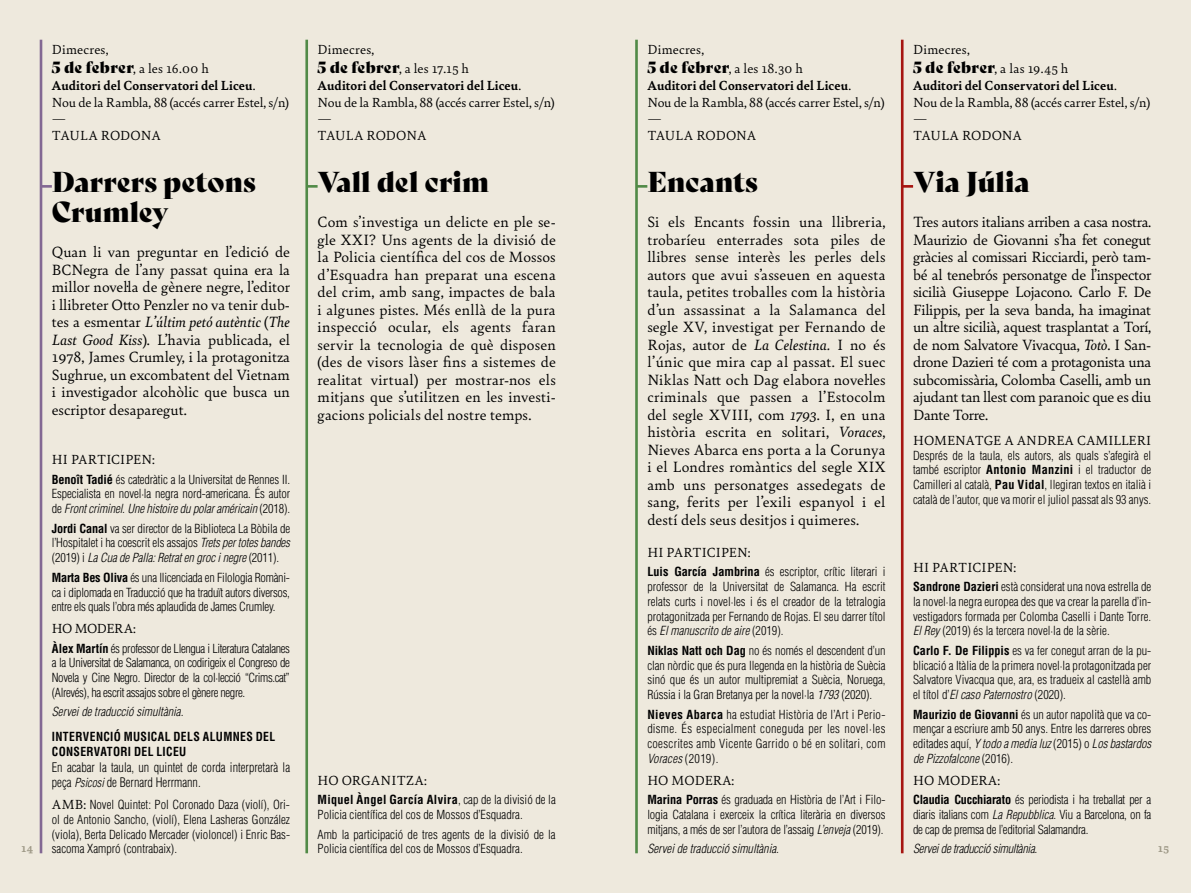
<style>
.page{position:relative;width:1191px;height:893px;background:#eee9dd}
.page>*{position:absolute;margin:0;border:0;box-sizing:border-box;transform-origin:0 0}
.t1{font:28px/29.8px "Bely Display";color:#000}
.t2{font:15.75px/17.5px "Bely";color:#000;text-align:justify}
.t3{font:14px/16.8px "Bely";color:#000}
.t4{font:14px/18.9px "Bely";letter-spacing:.02em;color:#000}
.t5{font:14px "Bely";letter-spacing:-.035em;color:#000}
.t6{font:300 condensed 12.95px/15.4px "Helvetica";color:#000;scale:.95 1}
.t7{font:300 condensed 12.25px/14.7px "Helvetica";color:#000;text-align:justify}
.t8{font:italic 300 condensed 12.25px "Helvetica";color:#000}
.t9{font:700 condensed 12.25px/15.4px "Helvetica";letter-spacing:.03em;color:#000;scale:.95 1}
.t10{font:italic 300 condensed 12.25px "Helvetica";letter-spacing:-.02em;color:#000}
.t11{font:700 12.25px "Bely";color:#9e9987}
.s1{font-family:"Bely Display";font-size:15.75px}
.s2{font-weight:700}
.s3{font-style:italic}
.s4{font-style:italic;font-size:12.25px}
.s5{font-family:"Bely";font-weight:400;font-stretch:normal;font-size:14px}
</style>
<div class="page">
<hr style="left:40px;top:40px;width:2px;height:813px;background:#836893">
<hr style="left:635px;top:40px;width:3px;height:813px;background:#518a47">
<hr style="left:305px;top:40px;width:3px;height:813px;background:#518a47">
<hr style="left:901px;top:40px;width:2px;height:813px;background:#a61511">
<svg style="left:903px;top:185px;width:10px;height:3px"></svg>
<svg style="left:42px;top:185px;width:10px;height:3px"></svg>
<svg style="left:638px;top:185px;width:9px;height:3px"></svg>
<svg style="left:308px;top:185px;width:9px;height:3px"></svg>
<p class="t3" style="left:52px;top:39px;width:158px;line-height:18.9px">Dimecres,<br><span class="s1">5 de febrer</span>, a les 16.00 h</p>
<p class="t3" style="left:52px;top:76px;width:239px"><span class="s2">Auditori del Conservatori del Liceu</span>.<br>Nou de la Rambla, 88 (accés carrer Estel, s/n) —<br>TAULA RODONA</p>
<p class="t3" style="left:317px;top:39px;width:153px;line-height:18.9px">Dimecres,<br><span class="s1">5 de febrer</span>, a les 17.15 h</p>
<p class="t3" style="left:317px;top:76px;width:239px"><span class="s2">Auditori del Conservatori del Liceu</span>.<br>Nou de la Rambla, 88 (accés carrer Estel, s/n) —<br>TAULA RODONA</p>
<p class="t3" style="left:647px;top:39px;width:157px;line-height:18.9px">Dimecres,<br><span class="s1">5 de febrer</span>, a les 18.30 h</p>
<p class="t3" style="left:647px;top:76px;width:239px"><span class="s2">Auditori del Conservatori del Liceu</span>.<br>Nou de la Rambla, 88 (accés carrer Estel, s/n) —<br>TAULA RODONA</p>
<p class="t4" style="left:913px;top:39px;width:157px">Dimecres,<br><span class="s1">5 de febrer</span>, a las 19.45 h</p>
<p class="t3" style="left:913px;top:76px;width:239px"><span class="s2">Auditori del Conservatori del Liceu</span>.<br>Nou de la Rambla, 88 (accés carrer Estel, s/n) —<br>TAULA RODONA</p>
<h1 class="t1" style="left:317px;top:165px;width:173px">Vall del crim</h1>
<p class="t2" style="left:317px;top:213px;width:240px">Com s’investiga un delicte en ple se&shy;gle XXI? Uns agents de la divisió de la Policia científica del cos de Mossos d’Esquadra han preparat una escena del crim, amb sang, impactes de bala i algunes pistes. Més enllà de la pura inspecció ocular, els agents faran servir la tecnologia de què disposen (des de visors làser fins a sistemes de realitat virtual) per mostrar-nos els mitjans que s’utilitzen en les investi&shy;gacions policials del nostre temps.</p>
<h1 class="t1" style="left:913px;top:165px;width:118px">Via Júlia</h1>
<p class="t2" style="left:913px;top:213px;width:240px">Tres autors italians arriben a casa nostra.<br>Maurizio de Giovanni s’ha fet conegut gràcies al comissari Ricciardi, però tam&shy;bé al tenebrós personatge de l’inspector sicilià Giuseppe Lojacono. Carlo F. De Filippis, per la seva banda, ha imaginat un altre sicilià, aquest trasplantat a Torí, de nom Salvatore Vivacqua, <span class="s3">Totò</span>. I San&shy;drone Dazieri té com a protagonista una subcomissària, Colomba Caselli, amb un ajudant tan llest com paranoic que es diu Dante Torre.</p>
<p class="t3" style="left:913px;top:431px;width:240px">HOMENATGE A ANDREA CAMILLERI</p>
<p class="t7" style="left:913px;top:448px;width:240px">Després de la taula, els autors, als quals s’afegirà el també escriptor <span class="s2">Antonio Manzini</span> i el traductor de Camilleri al català, <span class="s2">Pau Vidal</span>, llegiran textos en italià i català de l’autor, que va morir el juliol passat als 93 anys.</p>
<h1 class="t1" style="left:52px;top:165px;width:205px">Darrers petons<br>Crumley</h1>
<p class="t2" style="left:52px;top:242px;width:240px">Quan li van preguntar en l’edició de BCNegra de l’any passat quina era la millor novel·la de gènere negre, l’editor i llibreter Otto Penzler no va tenir dub&shy;tes a esmentar <span class="s3">L’últim petó autèntic</span> (<span class="s3">The Last Good Kiss</span>). L’havia publicada, el 1978, James Crumley, i la protagonitza Sughrue, un excombatent del Vietnam i investigador alcohòlic que busca un escriptor desaparegut.</p>
<h1 class="t1" style="left:647px;top:165px;width:112px">Encants</h1>
<p class="t2" style="left:647px;top:213px;width:240px">Si els Encants fossin una llibreria, trobaríeu enterrades sota piles de llibres sense interès les perles dels autors que avui s’asseuen en aquesta taula, petites troballes com la història d’un assassinat a la Salamanca del segle XV, investigat per Fernando de Rojas, autor de <span class="s3">La Celestina.</span> I no és l’únic que mira cap al passat. El suec Niklas Natt och Dag elabora novel·les criminals que passen a l’Estocolm del segle XVIII, com <span class="s3">1793</span>. I, en una història escrita en solitari, <span class="s3">Voraces</span>, Nieves Abarca ens porta a la Corunya i el Londres romàntics del segle XIX amb uns personatges assedegats de sang, ferits per l’exili espanyol i el destí dels seus desitjos i quimeres.</p>
<p class="t3" style="left:52px;top:450px;width:105px">HI PARTICIPEN:</p>
<p class="t7" style="left:52px;top:472px;width:240px"><span class="s2">Benoît Tadié</span> és catedràtic a la Universitat de Rennes II.<br>Especialista en novel·la negra nord-americana. És autor de <span class="s3">Front criminel. Une histoire du polar américain</span> (2018).</p>
<p class="t7" style="left:52px;top:521px;width:240px"><span class="s2">Jordi Canal</span> va ser director de la Biblioteca La Bòbila de l’Hospitalet i ha coescrit els assajos <span class="s3">Trets per totes bandes </span>(2019) i <span class="s3">La Cua de Palla: Retrat en groc i negre</span> (2011).</p>
<p class="t7" style="left:52px;top:570px;width:240px"><span class="s2">Marta Bes Oliva</span> és una llicenciada en Filologia Romàni&shy;ca i diplomada en Traducció que ha traduït autors diversos, entre els quals l’obra més aplaudida de James Crumley.</p>
<p class="t5" style="left:52px;top:618px;width:86px">HO MODERA:</p>
<p class="t7" style="left:52px;top:641px;width:240px"><span class="s2">Àlex Martín</span> és professor de Llengua i Literatura Catalanes a la Universitat de Salamanca, on codirigeix el Congreso de Novela y Cine Negro. Director de la col·lecció “Crims.cat” (Alrevés), ha escrit assajos sobre el gènere negre.</p>
<p class="t8" style="left:52px;top:704px;width:133px">Servei de traducció simultània.</p>
<p class="t9" style="left:52px;top:729px;width:237px">INTERVENCIÓ MUSICAL DELS ALUMNES DEL<br>CONSERVATORI DEL LICEU</p>
<p class="t6" style="left:52px;top:759px;width:252px">En acabar la taula, un quintet de corda interpretarà la peça <span class="s4">Psicosi</span> de Bernard Herrmann.</p>
<p class="t7" style="left:52px;top:797px;width:240px"><span class="s5">AMB:</span> Novel Quintet: Pol Coronado Daza (violí), Ori&shy;ol de Antonio Sancho, (violí), Elena Lasheras González (viola), Berta Delicado Mercader (violoncel) i Enric Bas&shy;sacoma Xampró (contrabaix).</p>
<p class="t3" style="left:647px;top:543px;width:105px">HI PARTICIPEN:</p>
<p class="t7" style="left:647px;top:565px;width:240px"><span class="s2">Luis García Jambrina</span> és escriptor, crític literari i professor de la Universitat de Salamanca. Ha escrit relats curts i novel·les i és el creador de la tetralogia protagonitzada per Fernando de Rojas. El seu darrer títol és <span class="s3">El manuscrito de aire</span> (2019).</p>
<p class="t7" style="left:647px;top:643px;width:240px"><span class="s2">Niklas Natt och Dag</span> no és només el descendent d’un clan nòrdic que és pura llegenda en la història de Suècia sinó que és un autor multipremiat a Suècia, Noruega, Rússia i la Gran Bretanya per la novel·la <span class="s3">1793</span> (2020).</p>
<p class="t7" style="left:647px;top:707px;width:240px"><span class="s2">Nieves Abarca</span> ha estudiat Història de l’Art i Perio&shy;disme. És especialment coneguda per les novel·les coescrites amb Vicente Garrido o bé en solitari, com <span class="s3">Voraces</span> (2019).</p>
<p class="t3" style="left:647px;top:771px;width:88px">HO MODERA:</p>
<p class="t7" style="left:647px;top:792px;width:240px"><span class="s2">Marina Porras</span> és graduada en Història de l’Art i Filo&shy;logia Catalana i exerceix la crítica literària en diversos mitjans, a més de ser l’autora de l’assaig <span class="s3">L’enveja</span> (2019).</p>
<p class="t8" style="left:647px;top:841px;width:133px">Servei de traducció simultània.</p>
<p class="t3" style="left:913px;top:558px;width:105px">HI PARTICIPEN:</p>
<p class="t7" style="left:913px;top:579px;width:240px"><span class="s2">Sandrone Dazieri</span> està considerat una nova estrella de la novel·la negra europea des que va crear la parella d’in&shy;vestigadors formada per Colomba Caselli i Dante Torre.<br><span class="s3">El Rey</span> (2019) és la tercera novel·la de la sèrie.</p>
<p class="t7" style="left:913px;top:643px;width:240px"><span class="s2">Carlo F. De Filippis</span> es va fer conegut arran de la pu&shy;blicació a Itàlia de la primera novel·la protagonitzada per Salvatore Vivacqua que, ara, es tradueix al castellà amb el títol d’<span class="s3">El caso Paternostro</span> (2020).</p>
<p class="t7" style="left:913px;top:707px;width:240px"><span class="s2">Maurizio de Giovanni</span> és un autor napolità que va co&shy;mençar a escriure amb 50 anys. Entre les darreres obres editades aquí, <span class="s3">Y todo a media luz</span> (2015) o <span class="s3">Los bastardos de Pizzofalcone</span> (2016).</p>
<p class="t3" style="left:913px;top:771px;width:88px">HO MODERA:</p>
<p class="t7" style="left:913px;top:792px;width:240px"><span class="s2">Claudia Cucchiarato</span> és periodista i ha treballat per a diaris italians com <span class="s3">La Repubblica</span>. Viu a Barcelona, on fa de cap de premsa de l’editorial Salamandra.</p>
<p class="t10" style="left:913px;top:841px;width:126px">Servei de traducció simultània.</p>
<p class="t3" style="left:317px;top:771px;width:111px">HO ORGANITZA:</p>
<p class="t7" style="left:317px;top:792px;width:240px"><span class="s2">Miquel Àngel García Alvira</span>, cap de la divisió de la<br>Policia científica del cos de Mossos d’Esquadra.</p>
<p class="t7" style="left:317px;top:827px;width:240px">Amb la participació de tres agents de la divisió de la<br>Policia científica del cos de Mossos d’Esquadra.</p>
<p class="t11" style="left:21px;top:839px;width:13px">14</p>
<p class="t11" style="left:1158px;top:839px;width:12px">15</p>
</div>
